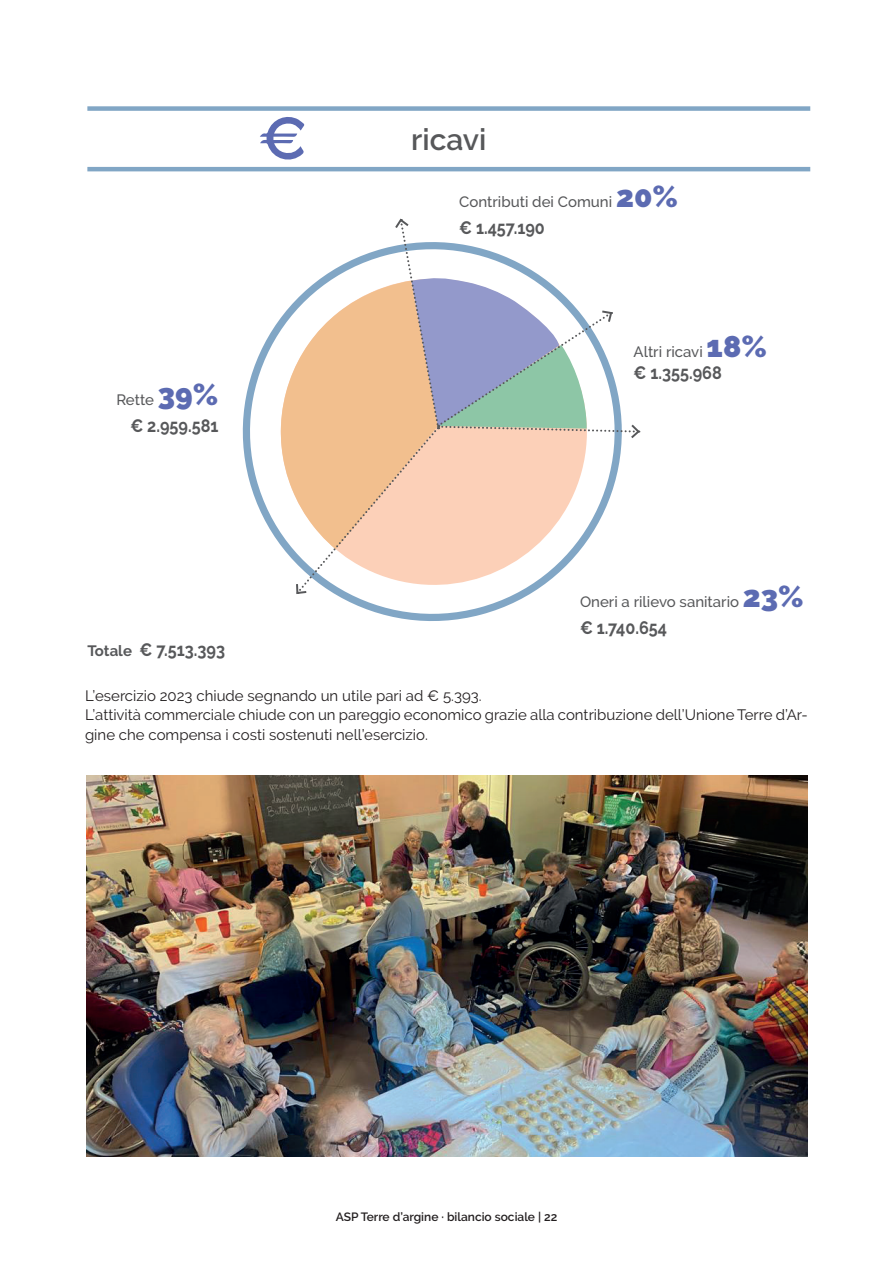
<style>
.page{position:relative;width:893px;height:1263px;background:#fff}
.page>*{position:absolute;margin:0;border:0;box-sizing:border-box;transform-origin:0 0}
.t1{font:600 30px "Raleway";color:#57585a}
.t2{font:700 18px "Raleway";color:#57585a;scale:.9 1}
.t3{font:15px/19.5px "Raleway";color:#231f20}
.t4{font:500 15px "Raleway";color:#57585a}
.t5{font:600 12px "Raleway";color:#231f20}
.s1{font-weight:900;font-size:30px;color:#5c6bb2}
.s2{font-size:15px}
</style>
<div class="page">
<hr style="left:87px;top:167px;width:723px;height:4px;background:#81a6c5">
<div style="left:87px;top:106px;width:723px;height:5px;background:#81a6c5"></div>
<svg style="left:260px;top:117px;width:45px;height:43px"></svg>
<svg style="left:242px;top:345px;width:275px;height:276px"></svg>
<svg style="left:264px;top:334px;width:264px;height:267px"></svg>
<svg style="left:270px;top:218px;width:371px;height:377px"></svg>
<img style="left:86px;top:775px;width:722px;height:382px">
<h1 class="t1" style="left:411px;top:122px;width:77px">ricavi</h1>
<p class="t4" style="left:459px;top:193px;width:220px">Contributi dei Comuni <span class="s1">20%</span></p>
<p class="t2" style="left:459px;top:217px;width:97px">€ 1.457.190</p>
<p class="t4" style="left:116px;top:391px;width:104px">Rette <span class="s1">39%</span></p>
<p class="t2" style="left:130px;top:416px;width:99px">€ 2.959.581</p>
<p class="t4" style="left:634px;top:343px;width:135px">Altri ricavi <span class="s1">18%</span></p>
<p class="t2" style="left:634px;top:362px;width:100px">€ 1.355.968</p>
<p class="t4" style="left:580px;top:593px;width:225px">Oneri a rilievo sanitario <span class="s1">23%</span></p>
<p class="t2" style="left:580px;top:618px;width:98px">€ 1.740.654</p>
<p class="t2" style="left:87px;top:639px;width:155px"><span class="s2">Totale</span> € 7.513.393</p>
<p class="t3" style="left:85px;top:686px;width:724px">L’esercizio 2023 chiude segnando un utile pari ad € 5.393.<br>L’attività commerciale chiude con un pareggio economico grazie alla contribuzione dell’Unione Terre d’Ar&shy;gine che compensa i costi sostenuti nell’esercizio.</p>
<p class="t5" style="left:336px;top:1210px;width:223px">ASP Terre d’argine · bilancio sociale | 22</p>
</div>
